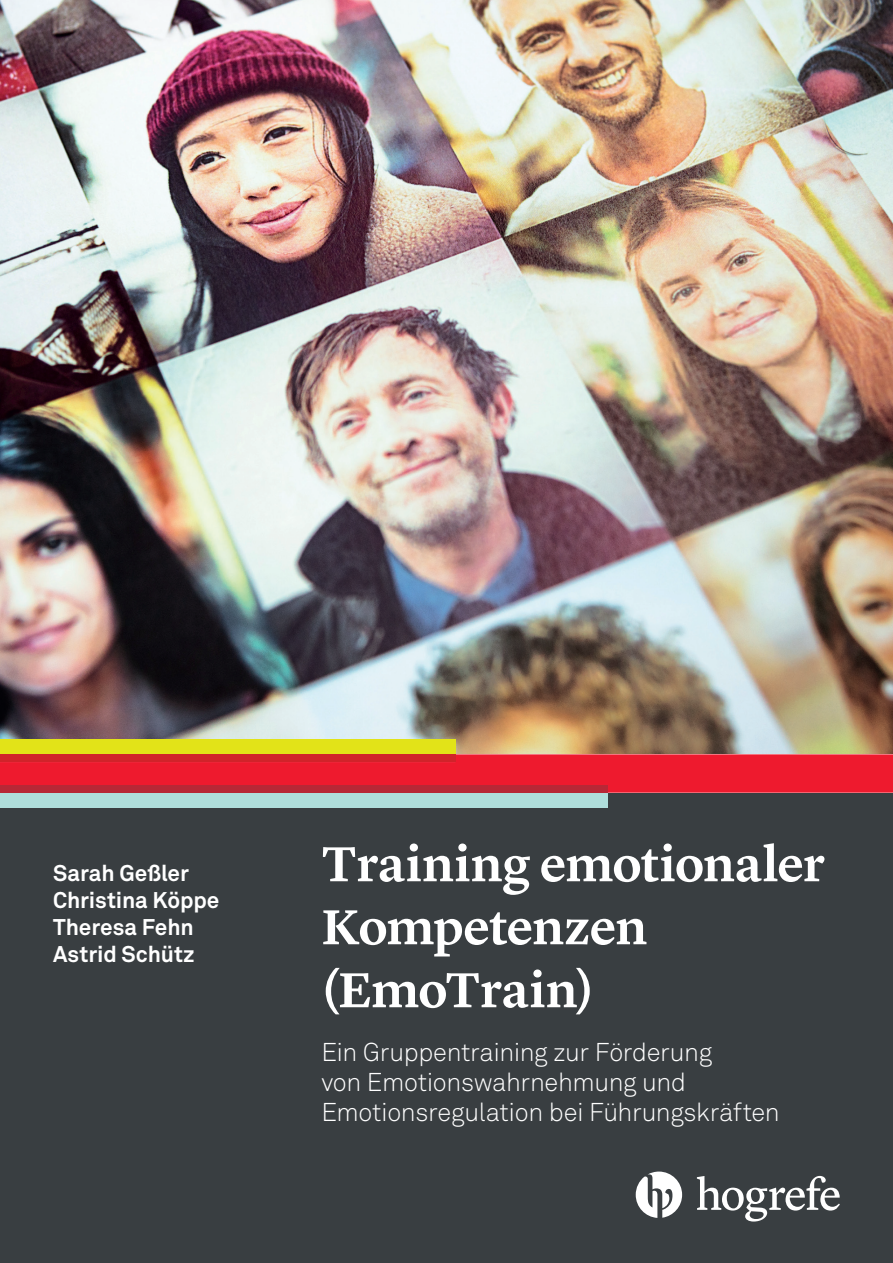
<style>
.page{position:relative;width:893px;height:1263px;background:#fff}
.page>*{position:absolute;margin:0;border:0;box-sizing:border-box;transform-origin:0 0}
.t1{font:600 51px/63px "Lyon Text";letter-spacing:-.015em;color:#fff}
.t2{font:300 25.5px/30px "Akkurat Pro";letter-spacing:-.015em;color:#fff}
.t3{font:700 22.5px/27px "Akkurat Pro";letter-spacing:-.005em;color:#fff}
</style>
<div class="page">
<div style="left:0;top:765px;width:893px;height:498px;background:#393e41"></div>
<img style="left:0;top:0;width:893px;height:754px">
<div style="left:0;top:739px;width:455px;height:15px;background:#e2e318"></div>
<div style="left:0;top:793px;width:607px;height:15px;background:#afdedb"></div>
<div style="left:0;top:754px;width:893px;height:39px;background:#ee1a2e"></div>
<div style="left:0;top:754px;width:455px;height:8px;background:#d1232a"></div>
<div style="left:0;top:785px;width:607px;height:8px;background:#b72836"></div>
<svg style="left:636px;top:1171px;width:46px;height:47px"></svg>
<svg style="left:697px;top:1176px;width:143px;height:45px"></svg>
<p class="t3" style="left:53px;top:860px;width:168px">Sarah Geßler<br>Christina Köppe<br>Theresa Fehn<br>Astrid Schütz</p>
<h1 class="t1" style="left:321px;top:828px;width:505px">Training emotionaler<br>Kompetenzen (EmoTrain)</h1>
<p class="t2" style="left:321px;top:1037px;width:460px">Ein Gruppentraining zur Förderung<br>von Emotionswahrnehmung und<br>Emotionsregulation bei Führungskräften</p>
</div>
